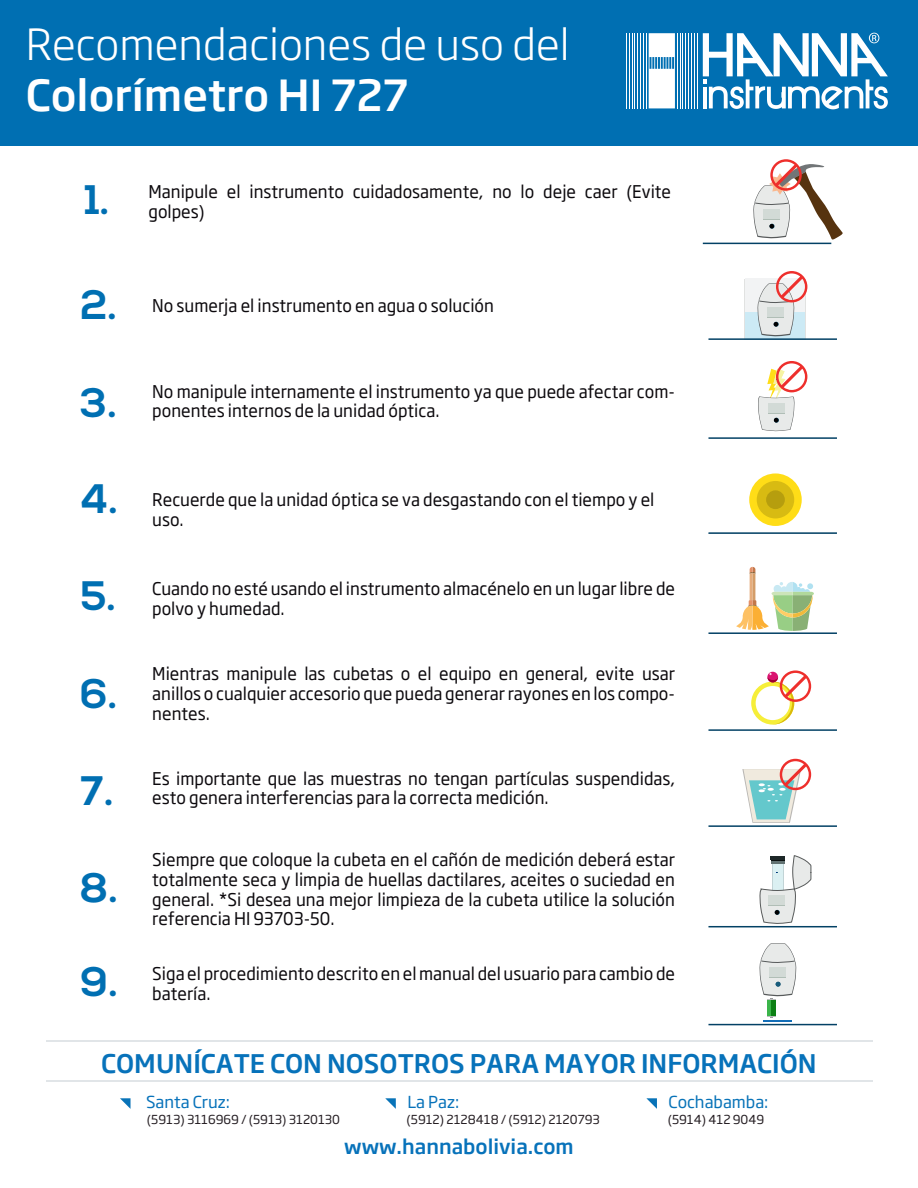
<style>
.page{position:relative;width:918px;height:1188px;background:#fff}
.page>*{position:absolute;margin:0;border:0;box-sizing:border-box;transform-origin:0 0}
.t1{font:300 42.3px "Soho Gothic Pro";color:#fff}
.t2{font:500 42.3px "Soho Gothic Pro";color:#fff}
.t3{font:700 41.1px "Nexa";color:#006fb2}
.t4{font:500 25.35px "Soho Gothic Pro";color:#0772ba}
.t5{font:500 19.95px "Soho Gothic Pro";color:#0772ba}
.t6{font:17.4px/19.8px "Soho Gothic Pro";color:#0c090d;scale:.95 1}
.t7{font:16.35px "Soho Gothic Pro";color:#0772ba}
.t8{font:16.35px "Soho Gothic Pro";color:#0873b8}
.t9{font:12.3px "Soho Gothic Pro";color:#251e23}
</style>
<div class="page">
<hr style="left:708px;top:532px;width:129px;height:2px;background:#034165">
<div style="left:749px;top:473px;width:53px;height:53px;background:#ffdd17;border-radius:50%"></div>
<svg style="left:757px;top:481px;width:37px;height:37px"></svg>
<hr style="left:708px;top:926px;width:129px;height:1px;background:#034165">
<svg style="left:759px;top:855px;width:52px;height:69px"></svg>
<hr style="left:771px;top:856px;width:14px;height:4px;background:#1d2728">
<hr style="left:703px;top:243px;width:128px;height:1px;background:#034165">
<svg style="left:753px;top:159px;width:90px;height:81px"></svg>
<div style="left:745px;top:279px;width:60px;height:60px;background:#f2f3f4"></div>
<div style="left:745px;top:312px;width:60px;height:28px;background:#cceaf5"></div>
<hr style="left:708px;top:338px;width:129px;height:2px;background:#034165">
<svg style="left:757px;top:271px;width:50px;height:65px"></svg>
<hr style="left:708px;top:437px;width:129px;height:2px;background:#034165">
<svg style="left:758px;top:361px;width:49px;height:70px"></svg>
<hr style="left:708px;top:632px;width:129px;height:2px;background:#034165">
<svg style="left:736px;top:567px;width:78px;height:64px"></svg>
<hr style="left:708px;top:729px;width:129px;height:2px;background:#034165">
<svg style="left:751px;top:670px;width:60px;height:55px"></svg>
<hr style="left:708px;top:825px;width:129px;height:2px;background:#034165">
<svg style="left:742px;top:759px;width:69px;height:64px"></svg>
<hr style="left:708px;top:1024px;width:129px;height:1px;background:#034165">
<div style="left:767px;top:999px;width:9px;height:18px;background:#3bb54a"></div>
<div style="left:771px;top:999px;width:5px;height:18px;background:#0d8015"></div>
<svg style="left:759px;top:943px;width:38px;height:57px"></svg>
<svg style="left:764px;top:1017px;width:28px;height:4px"></svg>
<div style="left:0;top:0;width:918px;height:146px;background:#006fb2"></div>
<hr style="left:697px;top:33px;width:1px;height:75px;background:#fff">
<hr style="left:694px;top:33px;width:1px;height:75px;background:#fff">
<hr style="left:691px;top:33px;width:1px;height:75px;background:#fff">
<hr style="left:688px;top:33px;width:1px;height:75px;background:#fff">
<hr style="left:685px;top:33px;width:1px;height:75px;background:#fff">
<hr style="left:683px;top:33px;width:1px;height:75px;background:#fff">
<hr style="left:680px;top:33px;width:1px;height:75px;background:#fff">
<hr style="left:677px;top:33px;width:1px;height:75px;background:#fff">
<hr style="left:646px;top:33px;width:1px;height:75px;background:#fff">
<hr style="left:643px;top:33px;width:1px;height:75px;background:#fff">
<hr style="left:640px;top:33px;width:1px;height:75px;background:#fff">
<hr style="left:637px;top:33px;width:1px;height:75px;background:#fff">
<hr style="left:635px;top:33px;width:1px;height:75px;background:#fff">
<hr style="left:632px;top:33px;width:1px;height:75px;background:#fff">
<hr style="left:629px;top:33px;width:1px;height:75px;background:#fff">
<hr style="left:626px;top:33px;width:1px;height:75px;background:#fff">
<svg style="left:649px;top:33px;width:26px;height:75px;background:#e2eef6"></svg>
<svg style="left:703px;top:33px;width:185px;height:76px"></svg>
<hr style="left:46px;top:1041px;width:826px;height:1px;background:#e1e5e8">
<hr style="left:46px;top:1080px;width:826px;height:1px;background:#e1e5e8">
<svg style="left:120px;top:1098px;width:11px;height:11px"></svg>
<svg style="left:385px;top:1098px;width:11px;height:11px"></svg>
<svg style="left:646px;top:1098px;width:11px;height:11px"></svg>
<h1 class="t1" style="left:26px;top:11px;width:545px">Recomendaciones de uso del</h1>
<h1 class="t2" style="left:26px;top:62px;width:384px">Colorímetro HI 727</h1>
<h2 class="t3" style="left:85px;top:176px;width:27px">1.</h2>
<p class="t6" style="left:148px;top:181px;width:552px">Manipule el instrumento cuidadosamente, no lo deje caer (Evite golpes)</p>
<h2 class="t3" style="left:81px;top:281px;width:38px">2.</h2>
<h2 class="t3" style="left:81px;top:379px;width:38px">3.</h2>
<h2 class="t3" style="left:81px;top:475px;width:39px">4.</h2>
<h2 class="t3" style="left:81px;top:573px;width:37px">5.</h2>
<h2 class="t3" style="left:81px;top:670px;width:39px">6.</h2>
<h2 class="t3" style="left:81px;top:768px;width:35px">7.</h2>
<h2 class="t3" style="left:81px;top:864px;width:39px">8.</h2>
<h2 class="t3" style="left:81px;top:958px;width:39px">9.</h2>
<p class="t6" style="left:152px;top:295px;width:361px">No sumerja el instrumento en agua o solución</p>
<p class="t6" style="left:152px;top:380px;width:552px">No manipule internamente el instrumento ya que puede afectar com&shy;ponentes internos de la unidad óptica.</p>
<p class="t6" style="left:152px;top:489px;width:530px">Recuerde que la unidad óptica se va desgastando con el tiempo y el uso.</p>
<p class="t6" style="left:152px;top:578px;width:552px">Cuando no esté usando el instrumento almacénelo en un lugar libre de polvo y humedad.</p>
<p class="t6" style="left:152px;top:663px;width:552px;text-align:justify">Mientras manipule las cubetas o el equipo en general, evite usar anillos o cualquier accesorio que pueda generar rayones en los compo&shy;nentes.</p>
<p class="t6" style="left:152px;top:767px;width:552px">Es importante que las muestras no tengan partículas suspendidas, esto genera interferencias para la correcta medición.</p>
<p class="t6" style="left:152px;top:849px;width:552px;text-align:justify">Siempre que coloque la cubeta en el cañón de medición deberá estar totalmente seca y limpia de huellas dactilares, aceites o suciedad en general. *Si desea una mejor limpieza de la cubeta utilice la solución referencia HI 93703-50.</p>
<p class="t6" style="left:152px;top:963px;width:552px">Siga el procedimiento descrito en el manual del usuario para cambio de batería.</p>
<h3 class="t4" style="left:101px;top:1043px;width:717px">COMUNÍCATE CON NOSOTROS PARA MAYOR INFORMACIÓN</h3>
<p class="t7" style="left:146px;top:1090px;width:85px">Santa Cruz:</p>
<p class="t7" style="left:407px;top:1090px;width:53px">La Paz:</p>
<p class="t8" style="left:669px;top:1090px;width:101px">Cochabamba:</p>
<p class="t9" style="left:147px;top:1110px;width:195px">(5913) 3116969 / (5913) 3120130</p>
<p class="t9" style="left:407px;top:1110px;width:195px">(5912) 2128418 / (5912) 2120793</p>
<p class="t9" style="left:668px;top:1110px;width:98px">(5914) 412 9049</p>
<p class="t5" style="left:344px;top:1131px;width:231px">www.hannabolivia.com</p>
</div>
